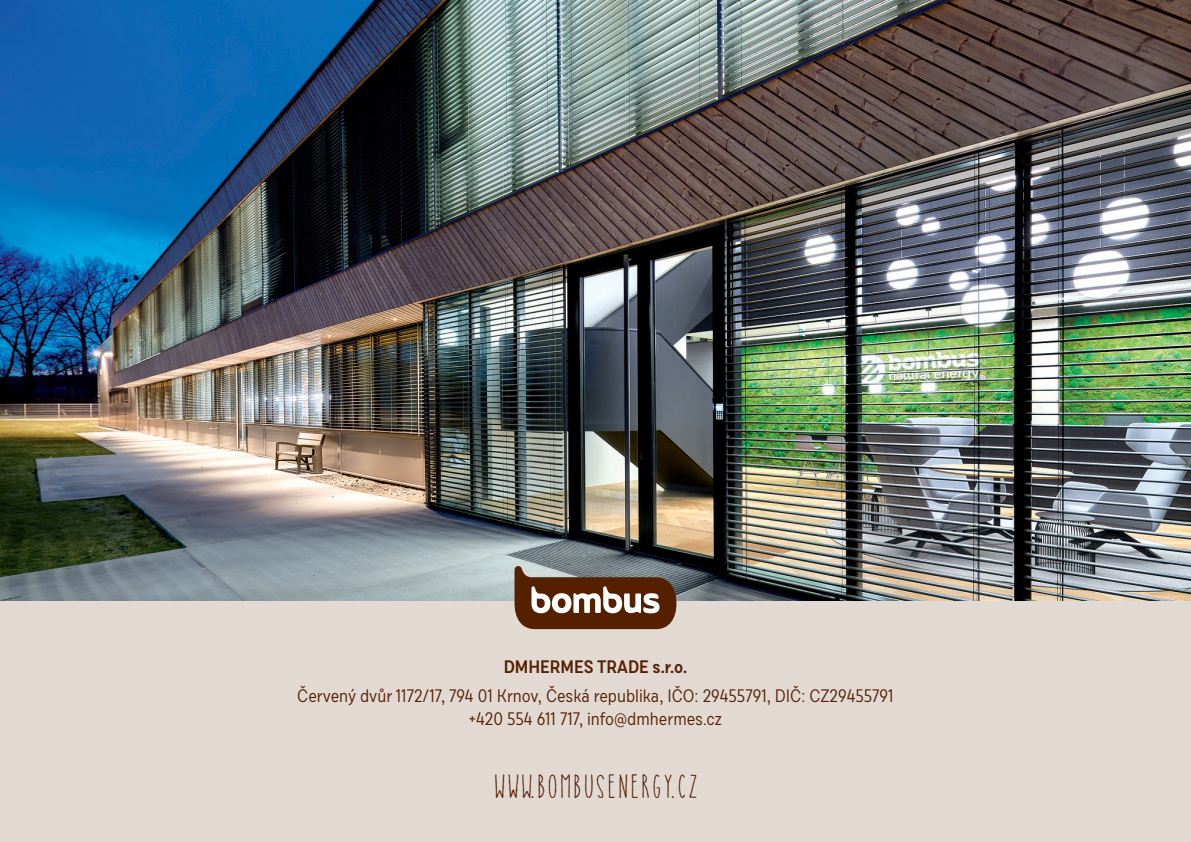
<style>
.page{position:relative;width:1191px;height:842px;background:#e3d9d3}
.page>*{position:absolute;margin:0;border:0;box-sizing:border-box;transform-origin:0 0}
.t1{font:30.5px "Catalina Anacapa Sans W00";letter-spacing:.06em;color:#542000}
.t2{font:18px/23px "Draft E";color:#542000;text-align:center}
.t3{font:600 18px "Draft E";color:#542000}
</style>
<div class="page">
<img style="left:0;top:0;width:1191px;height:600px">
<svg style="left:514px;top:566px;width:162px;height:63px;background:#7d5e4a"></svg>
<p class="t3" style="left:504px;top:656px;width:185px">DMHERMES TRADE s.r.o.</p>
<p class="t2" style="left:297px;top:686px;width:598px">Červený dvůr 1172/17, 794 01 Krnov, Česká republika, IČO: 29455791, DIČ: CZ29455791 +420 554 611 717, info@dmhermes.cz</p>
<h1 class="t1" style="left:493px;top:768px;width:206px">WWW.BOMBUSENERGY.CZ</h1>
</div>
